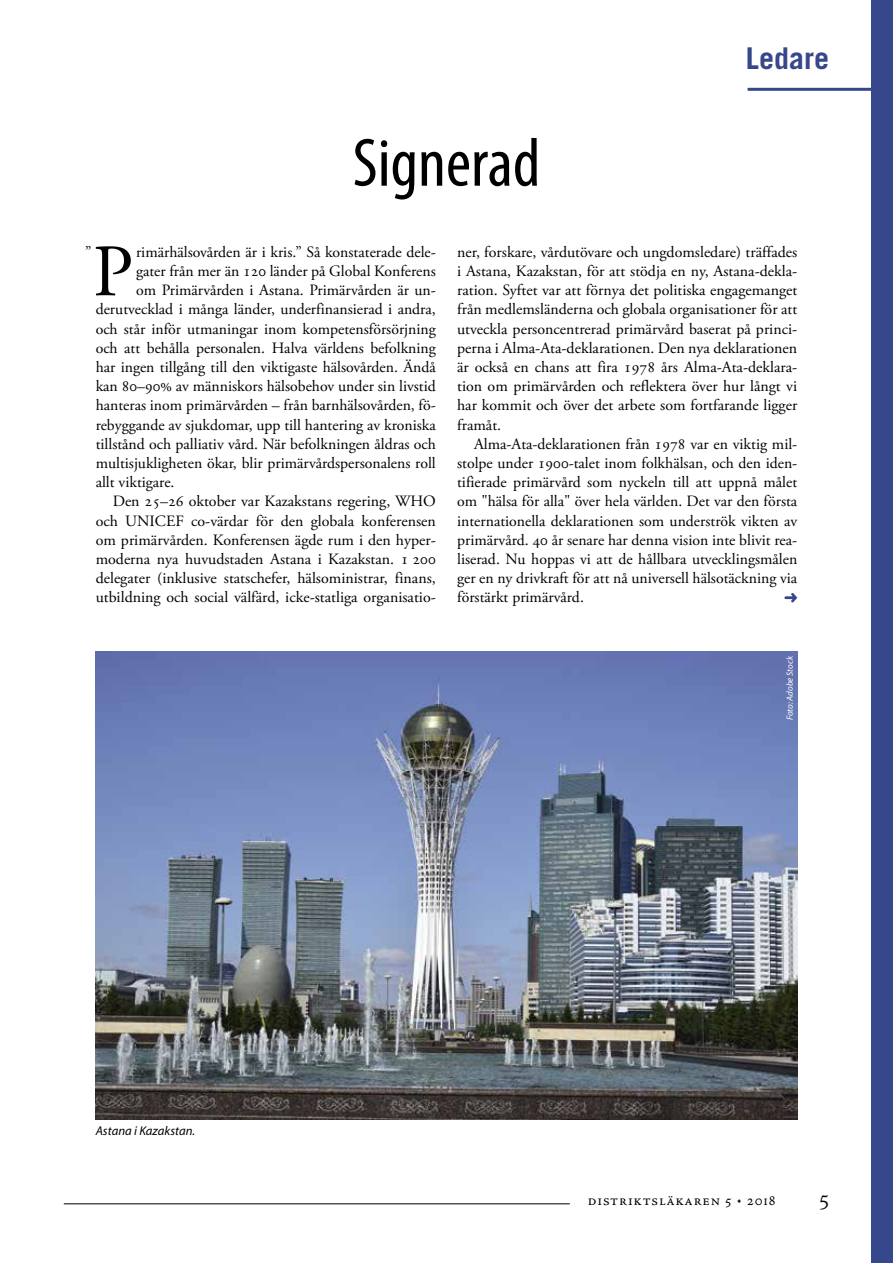
<style>
.page{position:relative;width:893px;height:1263px;background:#fff}
.page>*{position:absolute;margin:0;border:0;box-sizing:border-box;transform-origin:0 0}
.t1{font:73.65px "Adobe Garamond Pro";color:#000}
.t2{font:condensed 69px "Myriad Pro";color:#000}
.t3{font:700 30px "Trade Gothic";color:#36478b}
.t4{font:22.5px "Adobe Jenson";color:#000}
.t5{font:16.5px "Adobe Jenson Regular SC";letter-spacing:.05em;color:#000}
.t6{font:15.75px/19.2px "Adobe Garamond Pro";color:#000;text-align:justify}
.t7{font:italic 12.75px "Myriad";color:#000}
.t8{font:italic 9px "Myriad";color:#fff}
</style>
<div class="page">
<div style="left:872px;top:0;width:21px;height:1263px;background:#36478b"></div>
<hr style="left:747px;top:88px;width:146px;height:3px;background:#36478b">
<svg style="left:784px;top:593px;width:13px;height:9px"></svg>
<img style="left:96px;top:651px;width:701px;height:468px">
<hr style="left:64px;top:1203px;width:506px;height:1px;background:#000">
<h2 class="t2" style="left:353px;top:121px;width:189px">Signerad</h2>
<h3 class="t3" style="left:746px;top:40px;width:85px">Ledare</h3>
<h1 class="t1" style="left:93px;top:228px;width:42px">P</h1>
<p class="t6" style="left:136px;top:243px;width:301px">rimärhälsovården är i kris.” Så konstaterade dele-</p>
<p class="t6" style="left:85px;top:243px;width:8px">”</p>
<p class="t6" style="left:136px;top:262px;width:301px">gater från mer än 120 länder på Global Konferens</p>
<p class="t6" style="left:136px;top:281px;width:301px">om Primärvården i Astana. Primärvården är un-</p>
<p class="t6" style="left:96px;top:300px;width:342px">derutvecklad i många länder, underfinansierad i andra,</p>
<p class="t6" style="left:96px;top:320px;width:342px">och står inför utmaningar inom kompetensförsörjning</p>
<p class="t6" style="left:96px;top:339px;width:342px">och att behålla personalen. Halva världens befolkning</p>
<p class="t6" style="left:96px;top:358px;width:342px">har ingen tillgång till den viktigaste hälsovården. Ändå</p>
<p class="t6" style="left:96px;top:377px;width:342px">kan 80–90% av människors hälsobehov under sin livstid</p>
<p class="t6" style="left:96px;top:396px;width:342px">hanteras inom primärvården – från barnhälsovården, fö-</p>
<p class="t6" style="left:96px;top:416px;width:342px">rebyggande av sjukdomar, upp till hantering av kroniska</p>
<p class="t6" style="left:96px;top:435px;width:342px">tillstånd och palliativ vård. När befolkningen åldras och</p>
<p class="t6" style="left:96px;top:454px;width:342px">multisjukligheten ökar, blir primärvårdspersonalens roll</p>
<p class="t6" style="left:96px;top:473px;width:80px">allt viktigare.</p>
<p class="t6" style="left:113px;top:492px;width:325px">Den 25–26 oktober var Kazakstans regering, WHO</p>
<p class="t6" style="left:96px;top:512px;width:342px">och UNICEF co-värdar för den globala konferensen</p>
<p class="t6" style="left:96px;top:531px;width:342px">om primärvården. Konferensen ägde rum i den hyper-</p>
<p class="t6" style="left:96px;top:550px;width:342px">moderna nya huvudstaden Astana i Kazakstan. 1 200</p>
<p class="t6" style="left:96px;top:569px;width:342px">delegater (inklusive statschefer, hälsoministrar, finans,</p>
<p class="t6" style="left:96px;top:588px;width:342px">utbildning och social välfärd, icke-statliga organisatio-</p>
<p class="t6" style="left:457px;top:243px;width:342px">ner, forskare, vårdutövare och ungdomsledare) träffades i Astana, Kazakstan, för att stödja en ny, Astana-dekla&shy;ration. Syftet var att förnya det politiska engagemanget från medlemsländerna och globala organisationer för att utveckla personcentrerad primärvård baserat på princi&shy;perna i Alma-Ata-deklarationen. Den nya deklarationen är också en chans att fira 1978 års Alma-Ata-deklara&shy;tion om primärvården och reflektera över hur långt vi har kommit och över det arbete som fortfarande ligger framåt.</p>
<p class="t6" style="left:457px;top:435px;width:342px;text-indent:17px">Alma-Ata-deklarationen från 1978 var en viktig mil&shy;stolpe under 1900-talet inom folkhälsan, och den iden&shy;tifierade primärvård som nyckeln till att uppnå målet om "hälsa för alla" över hela världen. Det var den första internationella deklarationen som underströk vikten av primärvård. 40 år senare har denna vision inte blivit rea&shy;liserad. Nu hoppas vi att de hållbara utvecklingsmålen ger en ny drivkraft för att nå universell hälsotäckning via förstärkt primärvård.</p>
<p class="t8" style="left:785px;top:720px;width:66px;rotate:-90deg">Foto: Adobe Stock</p>
<p class="t7" style="left:96px;top:1125px;width:101px">Astana i Kazakstan.</p>
<p class="t5" style="left:588px;top:1191px;width:189px">distriktsläkaren 5 • 2018</p>
<h3 class="t4" style="left:819px;top:1190px;width:12px">5</h3>
</div>
